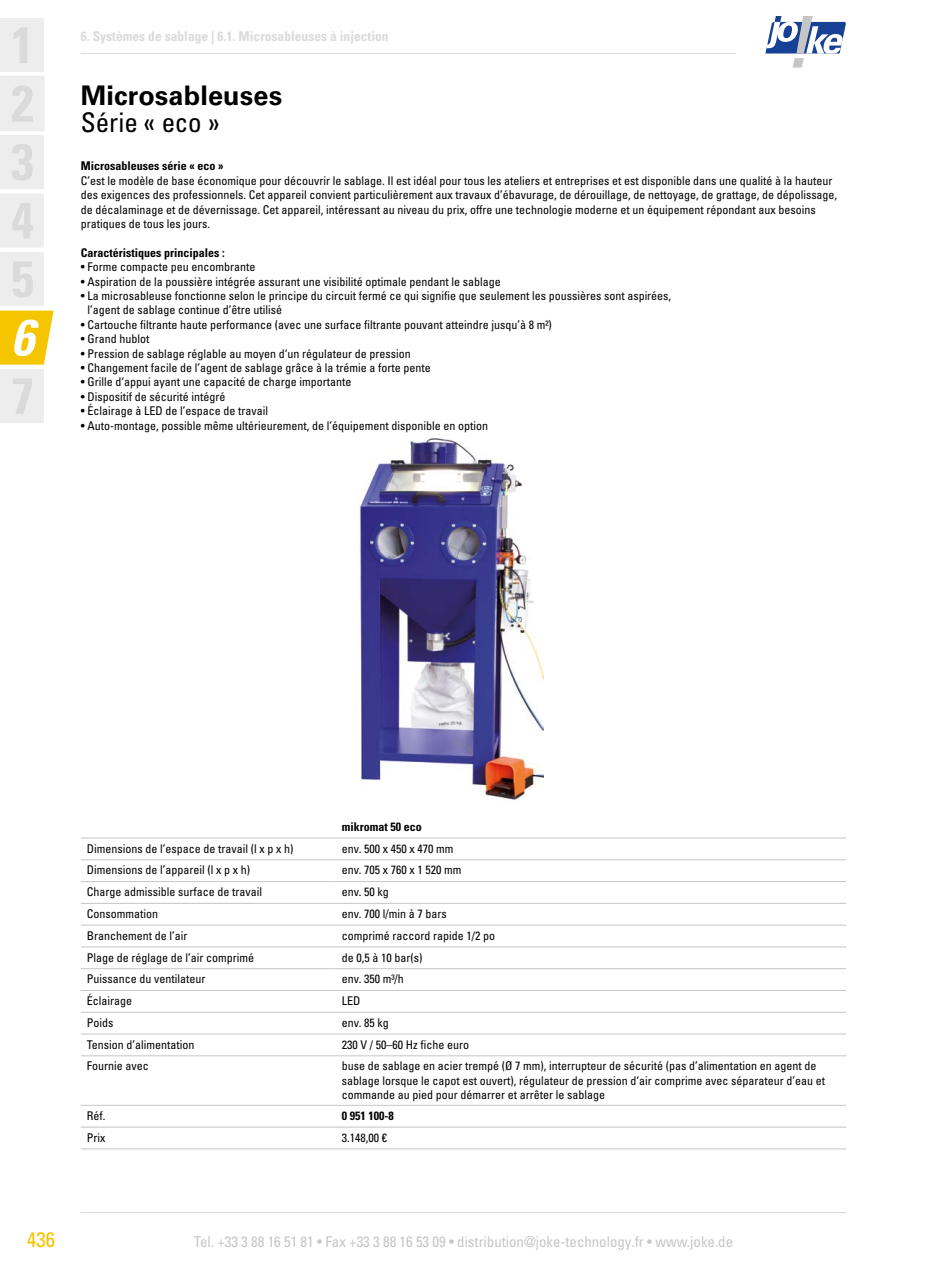
<style>
.page{position:relative;width:927px;height:1276px;background:#fff}
.page>*{position:absolute;margin:0;border:0;box-sizing:border-box;transform-origin:0 0}
.t1{font:italic 700 condensed 51px "Univers LT Pro";color:#fff}
.t2{font:700 27px "Univers LT Pro 65";letter-spacing:.005em;color:#000}
.t3{font:condensed 27px "Univers LT Pro";letter-spacing:-.005em;color:#000}
.t4{font:condensed 21px "Univers LT Pro";color:#f5c500}
.t5{font:condensed 15px "Univers LT Pro";color:#c6c6c6}
.t6{font:700 condensed 13.5px "Univers LT Pro";color:#dadada}
.t7{font:condensed 12px/14.4px "Univers LT Pro";color:#000}
.t8{font:700 condensed 12px "Univers LT Pro";color:#000}
</style>
<div class="page">
<hr style="left:81px;top:1212px;width:765px;height:1px;background:#dadada">
<hr style="left:81px;top:53px;width:655px;height:1px;background:#dadada">
<svg style="left:765px;top:16px;width:81px;height:52px"></svg>
<svg style="left:0;top:18px;width:54px;height:405px"></svg>
<img style="left:360px;top:438px;width:184px;height:362px">
<hr style="left:336px;top:1148px;width:510px;height:1px;background:#c6c6c6">
<hr style="left:81px;top:1148px;width:255px;height:1px;background:#c6c6c6">
<hr style="left:336px;top:1126px;width:510px;height:1px;background:#c6c6c6">
<hr style="left:81px;top:1126px;width:255px;height:1px;background:#c6c6c6">
<hr style="left:336px;top:1105px;width:510px;height:1px;background:#c6c6c6">
<hr style="left:81px;top:1105px;width:255px;height:1px;background:#c6c6c6">
<hr style="left:336px;top:1055px;width:510px;height:1px;background:#c6c6c6">
<hr style="left:81px;top:1055px;width:255px;height:1px;background:#c6c6c6">
<hr style="left:336px;top:1033px;width:510px;height:1px;background:#c6c6c6">
<hr style="left:81px;top:1033px;width:255px;height:1px;background:#c6c6c6">
<hr style="left:336px;top:1012px;width:510px;height:1px;background:#c6c6c6">
<hr style="left:81px;top:1012px;width:255px;height:1px;background:#c6c6c6">
<hr style="left:336px;top:990px;width:510px;height:1px;background:#c6c6c6">
<hr style="left:81px;top:990px;width:255px;height:1px;background:#c6c6c6">
<hr style="left:336px;top:968px;width:510px;height:1px;background:#c6c6c6">
<hr style="left:81px;top:968px;width:255px;height:1px;background:#c6c6c6">
<hr style="left:336px;top:946px;width:510px;height:1px;background:#c6c6c6">
<hr style="left:81px;top:946px;width:255px;height:1px;background:#c6c6c6">
<hr style="left:336px;top:924px;width:510px;height:1px;background:#c6c6c6">
<hr style="left:81px;top:924px;width:255px;height:1px;background:#c6c6c6">
<hr style="left:336px;top:903px;width:510px;height:1px;background:#c6c6c6">
<hr style="left:81px;top:903px;width:255px;height:1px;background:#c6c6c6">
<hr style="left:336px;top:881px;width:510px;height:1px;background:#c6c6c6">
<hr style="left:81px;top:881px;width:255px;height:1px;background:#c6c6c6">
<hr style="left:336px;top:859px;width:510px;height:1px;background:#c6c6c6">
<hr style="left:81px;top:859px;width:255px;height:1px;background:#c6c6c6">
<hr style="left:81px;top:837px;width:255px;height:1px;background:#c6c6c6">
<hr style="left:336px;top:837px;width:510px;height:1px;background:#c6c6c6">
<p class="t6" style="left:81px;top:27px;width:309px">6. Systèmes de sablage | 6.1. Microsableuses à injection</p>
<h2 class="t2" style="left:81px;top:79px;width:203px">Microsableuses</h2>
<h1 class="t1" style="left:11px;top:306px;width:24px">6</h1>
<h2 class="t3" style="left:81px;top:106px;width:140px">Série « eco »</h2>
<p class="t8" style="left:81px;top:159px;width:144px">Microsableuses série « eco »</p>
<p class="t7" style="left:81px;top:173px;width:758px">C’est le modèle de base économique pour découvrir le sablage. Il est idéal pour tous les ateliers et entreprises et est disponible dans une qualité à la hauteur des exigences des professionnels. Cet appareil convient particulièrement aux travaux d’ébavurage, de dérouillage, de nettoyage, de grattage, de dépolissage, de décalaminage et de dévernissage. Cet appareil, intéressant au niveau du prix, offre une technologie moderne et un équipement répondant aux besoins pratiques de tous les jours.</p>
<p class="t8" style="left:81px;top:245px;width:145px">Caractéristiques principales :</p>
<p class="t7" style="left:81px;top:259px;width:176px">• Forme compacte peu encombrante</p>
<p class="t7" style="left:81px;top:274px;width:421px">• Aspiration de la poussière intégrée assurant une visibilité optimale pendant le sablage</p>
<p class="t7" style="left:87px;top:288px;width:585px;text-indent:-7px">• La microsableuse fonctionne selon le principe du circuit fermé ce qui signifie que seulement les poussières sont aspirées, l’agent de sablage continue d’être utilisé</p>
<p class="t7" style="left:81px;top:317px;width:473px">• Cartouche filtrante haute performance (avec une surface filtrante pouvant atteindre jusqu’à 8 m²)</p>
<p class="t7" style="left:81px;top:331px;width:70px">• Grand hublot</p>
<p class="t7" style="left:81px;top:346px;width:331px">• Pression de sablage réglable au moyen d‘un régulateur de pression</p>
<p class="t7" style="left:81px;top:360px;width:351px">• Changement facile de l’agent de sablage grâce à la trémie a forte pente</p>
<p class="t7" style="left:81px;top:375px;width:272px">• Grille d‘appui ayant une capacité de charge importante</p>
<p class="t7" style="left:81px;top:389px;width:146px">• Dispositif de sécurité intégré</p>
<p class="t7" style="left:81px;top:403px;width:189px">• Éclairage à LED de l’espace de travail</p>
<p class="t7" style="left:81px;top:418px;width:409px">• Auto-montage, possible même ultérieurement, de l’équipement disponible en option</p>
<p class="t8" style="left:342px;top:819px;width:81px">mikromat 50 eco</p>
<p class="t7" style="left:87px;top:841px;width:208px">Dimensions de l’espace de travail (l x p x h)</p>
<p class="t7" style="left:342px;top:841px;width:113px">env. 500 x 450 x 470 mm</p>
<p class="t7" style="left:87px;top:863px;width:165px">Dimensions de l’appareil (l x p x h)</p>
<p class="t7" style="left:342px;top:863px;width:121px">env. 705 x 760 x 1 520 mm</p>
<p class="t7" style="left:87px;top:884px;width:177px">Charge admissible surface de travail</p>
<p class="t7" style="left:342px;top:884px;width:48px">env. 50 kg</p>
<p class="t7" style="left:87px;top:906px;width:73px">Consommation</p>
<p class="t7" style="left:342px;top:906px;width:106px">env. 700 l/min à 7 bars</p>
<p class="t7" style="left:87px;top:928px;width:102px">Branchement de l’air</p>
<p class="t7" style="left:342px;top:928px;width:155px">comprimé raccord rapide 1/2 po</p>
<p class="t7" style="left:87px;top:950px;width:169px">Plage de réglage de l’air comprimé</p>
<p class="t7" style="left:342px;top:950px;width:82px">de 0,5 à 10 bar(s)</p>
<p class="t7" style="left:87px;top:971px;width:120px">Puissance du ventilateur</p>
<p class="t7" style="left:342px;top:971px;width:64px">env. 350 m³/h</p>
<p class="t7" style="left:87px;top:993px;width:47px">Éclairage</p>
<p class="t7" style="left:342px;top:993px;width:20px">LED</p>
<p class="t7" style="left:87px;top:1015px;width:28px">Poids</p>
<p class="t7" style="left:342px;top:1015px;width:48px">env. 85 kg</p>
<p class="t7" style="left:87px;top:1037px;width:109px">Tension d’alimentation</p>
<p class="t7" style="left:342px;top:1037px;width:129px">230 V / 50–60 Hz fiche euro</p>
<p class="t7" style="left:87px;top:1058px;width:63px">Fournie avec</p>
<p class="t7" style="left:342px;top:1058px;width:485px">buse de sablage en acier trempé (Ø 7 mm), interrupteur de sécurité (pas d’alimentation en agent de sablage lorsque le capot est ouvert), régulateur de pression d‘air comprime avec séparateur d’eau et commande au pied pour démarrer et arrêter le sablage</p>
<p class="t7" style="left:87px;top:1108px;width:20px">Réf.</p>
<p class="t8" style="left:342px;top:1108px;width:53px">0 951 100-8</p>
<p class="t7" style="left:87px;top:1130px;width:20px">Prix</p>
<p class="t7" style="left:342px;top:1130px;width:47px">3.148,00 €</p>
<h3 class="t4" style="left:27px;top:1226px;width:29px">436</h3>
<p class="t5" style="left:194px;top:1232px;width:541px">Tel. +33 3 88 16 51 81 • Fax +33 3 88 16 53 09 • distribution@joke-technology.fr • www.joke.de</p>
</div>
